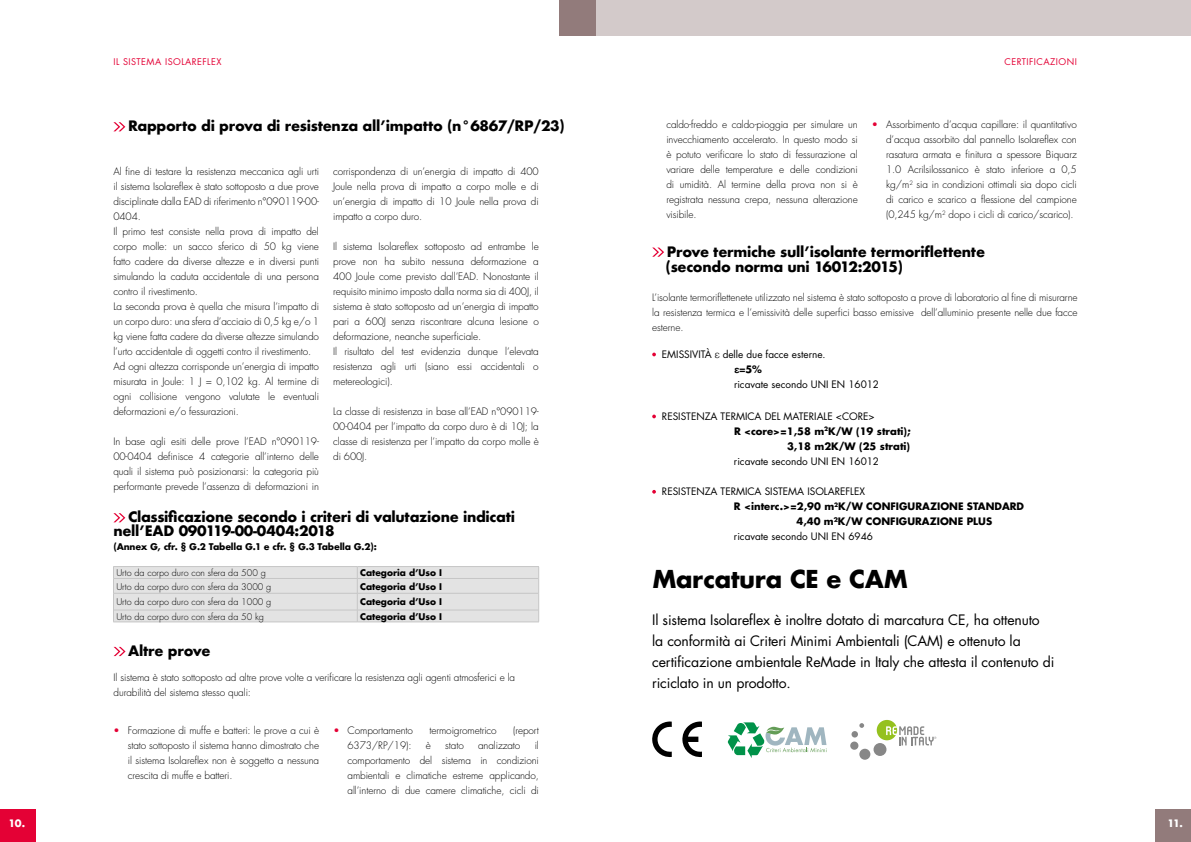
<style>
.page{position:relative;width:1191px;height:842px;background:#fff}
.page>*{position:absolute;margin:0;border:0;box-sizing:border-box;transform-origin:0 0}
.t1{font:700 24px "Futura";letter-spacing:-.02em;color:#000}
.t2{font:700 14px/15px "Futura";letter-spacing:-.02em;color:#000}
.t3{font:14px/21px "Futura Std";letter-spacing:-.01em;color:#000}
.t4{font:300 10px/15px "Futura Std";letter-spacing:-.01em;color:#000;text-align:justify}
.t5{font:10px "Futura Std";color:#000}
.t6{font:700 10px "Futura Std";color:#000}
.t7{font:700 10px "Futura";color:#fff}
.t8{font:700 10px "Helvetica";color:#000}
.t9{font:300 9px "Futura Std";color:#000}
.t10{font:700 9px "Futura Std";color:#000}
.t11{font:700 9px "Futura";letter-spacing:-.02em;color:#000}
.t12{font:9px "Futura Std";letter-spacing:.05em;color:#e40135}
.s1{color:#e40135}
.s2{font-family:"Helvetica";font-weight:300}
.s3{font-family:"Futura Std"}
</style>
<div class="page">
<div style="left:0;top:809px;width:36px;height:33px;background:#e40135"></div>
<div style="left:1155px;top:809px;width:36px;height:33px;background:#927b7b"></div>
<div style="left:559px;top:0;width:632px;height:36px;background:#d3caca"></div>
<div style="left:559px;top:0;width:36px;height:36px;background:#927b7b"></div>
<svg style="left:113px;top:122px;width:12px;height:9px"></svg>
<svg style="left:652px;top:248px;width:12px;height:9px"></svg>
<svg style="left:113px;top:513px;width:12px;height:9px"></svg>
<svg style="left:114px;top:647px;width:11px;height:9px"></svg>
<svg style="left:652px;top:353px;width:4px;height:3px"></svg>
<svg style="left:652px;top:415px;width:4px;height:3px"></svg>
<svg style="left:652px;top:490px;width:4px;height:4px"></svg>
<svg style="left:652px;top:721px;width:20px;height:36px"></svg>
<svg style="left:682px;top:721px;width:20px;height:36px"></svg>
<div style="left:876px;top:720px;width:21px;height:20px;background:#95c11f;border-radius:50%"></div>
<svg style="left:859px;top:723px;width:5px;height:5px"></svg>
<div style="left:851px;top:731px;width:7px;height:6px;background:#878787;border-radius:50%"></div>
<div style="left:850px;top:741px;width:8px;height:9px;background:#878787;border-radius:50%"></div>
<div style="left:859px;top:749px;width:11px;height:11px;background:#878787;border-radius:50%"></div>
<div style="left:873px;top:743px;width:13px;height:13px;background:#878787;border-radius:50%"></div>
<svg style="left:886px;top:726px;width:50px;height:19px"></svg>
<svg style="left:727px;top:722px;width:100px;height:36px"></svg>
<hr style="left:113px;top:622px;width:244px;height:1px;background:#c6c6c6">
<hr style="left:357px;top:622px;width:182px;height:1px;background:#c6c6c6">
<svg style="left:113px;top:566px;width:426px;height:56px;background:#e0e0e0"></svg>
<p class="t12" style="left:113px;top:56px;width:109px">IL SISTEMA ISOLAREFLEX</p>
<p class="t12" style="left:1004px;top:56px;width:74px">CERTIFICAZIONI</p>
<h2 class="t2" style="left:128px;top:119px;width:438px">Rapporto di prova di resistenza all’impatto (n°6867/RP/23)</h2>
<p class="t4" style="left:113px;top:164px;width:207px;text-align:left">Al fine di testare la resistenza meccanica agli urti il sistema Isolareflex è stato sottoposto a due prove disciplinate dalla EAD di riferimento n°090119-00- 0404.<br>Il primo test consiste nella prova di impatto del corpo molle: un sacco sferico di 50 kg viene fatto cadere da diverse altezze e in diversi punti simulando la caduta accidentale di una persona contro il rivestimento.<br>La seconda prova è quella che misura l’impatto di un corpo duro: una sfera d’acciaio di 0,5 kg e/o 1 kg viene fatta cadere da diverse altezze simulando l’urto accidentale di oggetti contro il rivestimento.<br>Ad ogni altezza corrisponde un’energia di impatto misurata in Joule: 1 J = 0,102 kg. Al termine di ogni collisione vengono valutate le eventuali deformazioni e/o fessurazioni.</p>
<p class="t4" style="left:113px;top:434px;width:207px">In base agli esiti delle prove l’EAD n°090119- 00-0404 definisce 4 categorie all’interno delle quali il sistema può posizionarsi: la categoria più performante prevede l’assenza di deformazioni in</p>
<p class="t4" style="left:333px;top:164px;width:207px">corrispondenza di un’energia di impatto di 400<br>Joule nella prova di impatto a corpo molle e di un’energia di impatto di 10 Joule nella prova di impatto a corpo duro.</p>
<p class="t4" style="left:333px;top:239px;width:207px;text-align:left">Il sistema Isolareflex sottoposto ad entrambe le prove non ha subito nessuna deformazione a 400 Joule come previsto dall’EAD. Nonostante il requisito minimo imposto dalla norma sia di 400J, il sistema è stato sottoposto ad un’energia di impatto pari a 600J senza riscontrare alcuna lesione o deformazione, neanche superficiale.<br>Il risultato del test evidenzia dunque l’elevata resistenza agli urti (siano essi accidentali o metereologici).</p>
<p class="t4" style="left:333px;top:404px;width:207px">La classe di resistenza in base all’EAD n°090119- 00-0404 per l’impatto da corpo duro è di 10J; la classe di resistenza per l’impatto da corpo molle è di 600J.</p>
<h2 class="t2" style="left:113px;top:510px;width:403px;line-height:14px;text-indent:15px">Classificazione secondo i criteri di valutazione indicati nell’EAD 090119-00-0404:2018</h2>
<p class="t11" style="left:113px;top:540px;width:265px">(Annex G, cfr. § G.2 Tabella G.1 e cfr. § G.3 Tabella G.2):</p>
<p class="t9" style="left:116px;top:567px;width:151px">Urto da corpo duro con sfera da 500 g</p>
<p class="t10" style="left:360px;top:567px;width:83px">Categoria d’Uso I</p>
<p class="t9" style="left:116px;top:581px;width:157px">Urto da corpo duro con sfera da 3000 g</p>
<p class="t10" style="left:360px;top:580px;width:83px">Categoria d’Uso I</p>
<p class="t9" style="left:116px;top:597px;width:157px">Urto da corpo duro con sfera da 1000 g</p>
<p class="t10" style="left:360px;top:596px;width:83px">Categoria d’Uso I</p>
<p class="t9" style="left:116px;top:611px;width:149px">Urto da corpo duro con sfera da 50 kg</p>
<p class="t10" style="left:360px;top:610px;width:83px">Categoria d’Uso I</p>
<h2 class="t2" style="left:128px;top:643px;width:84px">Altre prove</h2>
<p class="t4" style="left:114px;top:670px;width:403px">Il sistema è stato sottoposto ad altre prove volte a verificare la resistenza agli agenti atmosferici e la durabilità del sistema stesso quali:</p>
<p class="t4" style="left:128px;top:723px;width:193px;text-indent:-14px"><span class="s1">•</span> Formazione di muffe e batteri: le prove a cui è stato sottoposto il sistema hanno dimostrato che il sistema Isolareflex non è soggetto a nessuna crescita di muffe e batteri.</p>
<p class="t4" style="left:333px;top:723px;width:81px"><span class="s1">•</span> Comportamento</p>
<p class="t4" style="left:429px;top:723px;width:69px">termoigrometrico</p>
<p class="t4" style="left:513px;top:723px;width:27px">(report</p>
<p class="t4" style="left:347px;top:738px;width:193px;text-indent:187px">il comportamento del sistema in condizioni ambientali e climatiche estreme applicando, all’interno di due camere climatiche, cicli di</p>
<p class="t4" style="left:347px;top:738px;width:65px">6373/RP/19):</p>
<p class="t4" style="left:426px;top:738px;width:7px">è</p>
<p class="t4" style="left:445px;top:738px;width:20px">stato</p>
<p class="t4" style="left:478px;top:738px;width:44px">analizzato</p>
<p class="t4" style="left:666px;top:117px;width:193px">caldo-freddo e caldo-pioggia per simulare un invecchiamento accelerato. In questo modo si è potuto verificare lo stato di fessurazione al variare delle temperature e delle condizioni di umidità. Al termine della prova non si è registrata nessuna crepa, nessuna alterazione visibile.</p>
<p class="t4" style="left:886px;top:117px;width:192px;text-indent:-14px"><span class="s1">•</span> Assorbimento d’acqua capillare: il quantitativo d’acqua assorbito dal pannello Isolareflex con rasatura armata e finitura a spessore Biquarz 1.0 Acrilsilossanico è stato inferiore a 0,5 kg/m<sup>2</sup> sia in condizioni ottimali sia dopo cicli di carico e scarico a flessione del campione (0,245 kg/m<sup>2</sup> dopo i cicli di carico/scarico).</p>
<h2 class="t2" style="left:665px;top:244px;width:321px">Prove termiche sull’isolante termoriflettente (secondo norma uni 16012:2015)</h2>
<p class="t4" style="left:652px;top:290px;width:427px">L’isolante termoriflettenete utilizzato nel sistema è stato sottoposto a prove di laboratorio al fine di misurarne la resistenza termica e l’emissività delle superfici basso emissive dell’alluminio presente nelle due facce esterne.</p>
<p class="t5" style="left:662px;top:348px;width:165px">EMISSIVITÀ <span class="s2">ε</span> delle due facce esterne.</p>
<p class="t8" style="left:734px;top:361px;width:30px">ε=<span class="s3">5%</span></p>
<p class="t5" style="left:734px;top:378px;width:147px">ricavate secondo UNI EN 16012</p>
<p class="t5" style="left:662px;top:410px;width:214px">RESISTENZA TERMICA DEL MATERIALE &lt;CORE&gt;</p>
<p class="t6" style="left:734px;top:424px;width:178px">R &lt;core&gt;=1,58 m<sup>2</sup>K/W (19 strati);</p>
<p class="t6" style="left:787px;top:439px;width:125px">3,18 m2K/W (25 strati)</p>
<p class="t5" style="left:734px;top:455px;width:147px">ricavate secondo UNI EN 16012</p>
<p class="t5" style="left:662px;top:485px;width:204px">RESISTENZA TERMICA SISTEMA ISOLAREFLEX</p>
<p class="t6" style="left:734px;top:500px;width:292px">R &lt;interc.&gt;=2,90 m<sup>2</sup>K/W CONFIGURAZIONE STANDARD</p>
<p class="t6" style="left:796px;top:515px;width:197px">4,40 m²K/W CONFIGURAZIONE PLUS</p>
<p class="t5" style="left:734px;top:530px;width:140px">ricavate secondo UNI EN 6946</p>
<h1 class="t1" style="left:652px;top:561px;width:258px">Marcatura CE e CAM</h1>
<h2 class="t3" style="left:652px;top:610px;width:404px">Il sistema Isolareflex è inoltre dotato di marcatura CE, ha ottenuto la conformità ai Criteri Minimi Ambientali (CAM) e ottenuto la certificazione ambientale ReMade in Italy che attesta il contenuto di riciclato in un prodotto.</h2>
<p class="t7" style="left:9px;top:816px;width:18px">10.</p>
<p class="t7" style="left:1167px;top:816px;width:17px">11.</p>
</div>
